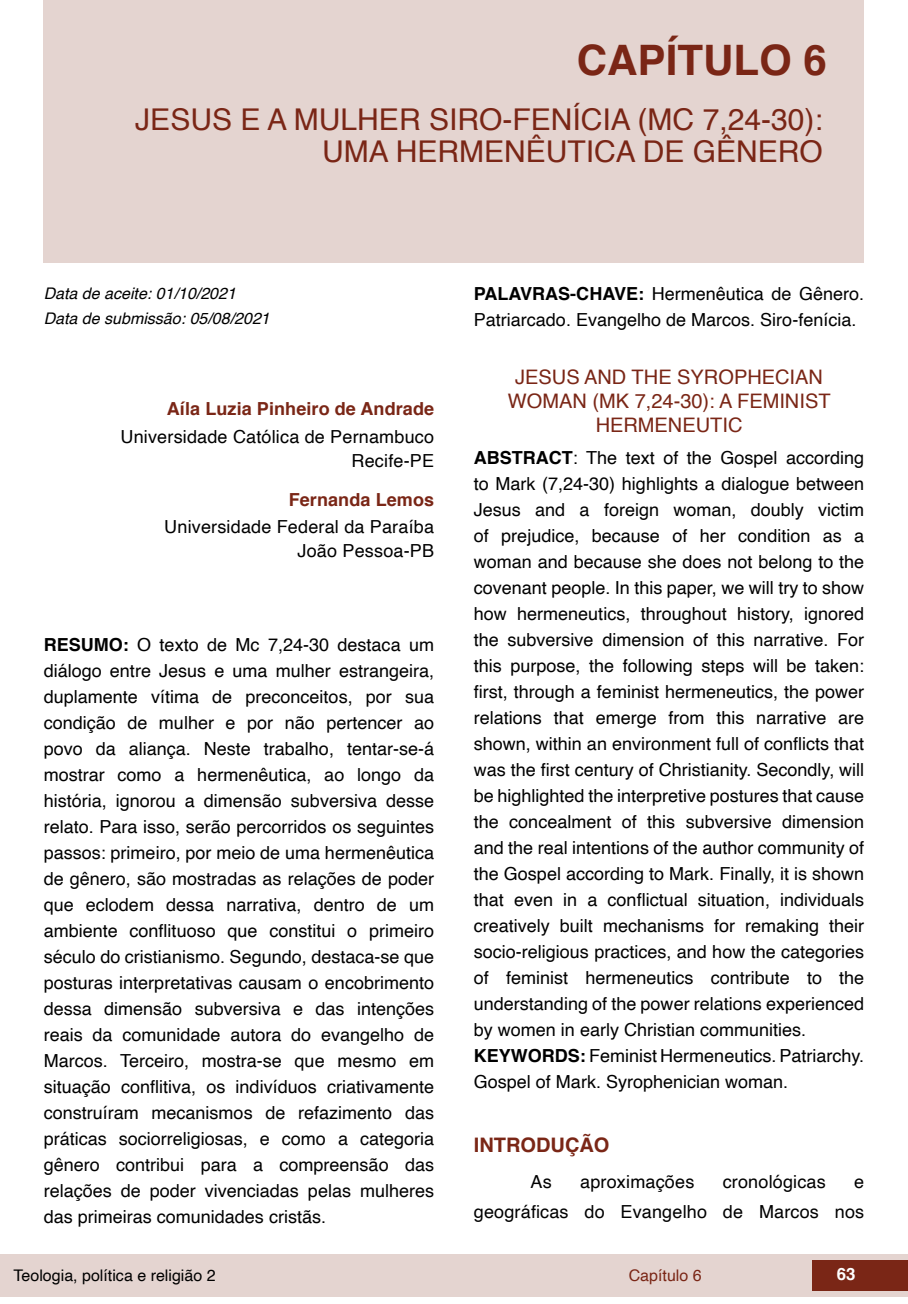
<style>
.page{position:relative;width:908px;height:1304px;background:#fff}
.page>*{position:absolute;margin:0;border:0;box-sizing:border-box;transform-origin:0 0}
.t1{font:700 42px "Helvetica";color:#7a2616}
.t2{font:30px/32px "Helvetica";color:#7a2616;text-align:right}
.t3{font:20px/24px "Helvetica";color:#7a2616;text-align:center}
.t4{font:700 20px "Helvetica";color:#7a2616}
.t5{font:18px/26px "Helvetica";color:#000;text-align:right}
.t6{font:700 18px "Helvetica";letter-spacing:.005em;color:#7a2616}
.t7{font:700 16.8px "Helvetica";color:#fff}
.t8{font:italic 16px "Helvetica";color:#000}
.t9{font:16px "Helvetica";color:#000}
.t10{font:16px "Helvetica";color:#7a2616}
.s1{font-weight:700}
</style>
<div class="page">
<div style="left:0;top:1254px;width:906px;height:43px;background:#e4d4d0"></div>
<div style="left:812px;top:1261px;width:95px;height:30px;background:#7a2616"></div>
<div style="left:44px;top:0;width:819px;height:263px;background:#e4d4d0"></div>
<h1 class="t1" style="left:576px;top:26px;width:251px">CAPÍTULO 6</h1>
<h2 class="t2" style="left:135px;top:104px;width:688px">JESUS E A MULHER SIRO-FENÍCIA (MC 7,24-30):<br>UMA HERMENÊUTICA DE GÊNERO</h2>
<p class="t8" style="left:44px;top:280px;width:194px">Data de aceite: 01/10/2021</p>
<p class="t8" style="left:44px;top:306px;width:227px">Data de submissão: 05/08/2021</p>
<p class="t6" style="left:167px;top:395px;width:269px">Aíla Luzia Pinheiro de Andrade</p>
<p class="t5" style="left:120px;top:425px;width:315px;line-height:24px">Universidade Católica de Pernambuco<br>Recife-PE</p>
<p class="t6" style="left:288px;top:485px;width:147px">Fernanda Lemos</p>
<p class="t5" style="left:164px;top:516px;width:271px;line-height:24px">Universidade Federal da Paraíba<br>João Pessoa-PB</p>
<p class="t5" style="left:44px;top:633px;width:392px;text-align:justify"><span class="s1">RESUMO:</span> O texto de Mc 7,24-30 destaca um diálogo entre Jesus e uma mulher estrangeira, duplamente vítima de preconceitos, por sua condição de mulher e por não pertencer ao povo da aliança. Neste trabalho, tentar-se-á mostrar como a hermenêutica, ao longo da história, ignorou a dimensão subversiva desse relato. Para isso, serão percorridos os seguintes passos: primeiro, por meio de uma hermenêutica de gênero, são mostradas as relações de poder que eclodem dessa narrativa, dentro de um ambiente conflituoso que constitui o primeiro século do cristianismo. Segundo, destaca-se que posturas interpretativas causam o encobrimento dessa dimensão subversiva e das intenções reais da comunidade autora do evangelho de Marcos. Terceiro, mostra-se que mesmo em situação conflitiva, os indivíduos criativamente construíram mecanismos de refazimento das práticas sociorreligiosas, e como a categoria gênero contribui para a compreensão das relações de poder vivenciadas pelas mulheres das primeiras comunidades cristãs.</p>
<p class="t5" style="left:473px;top:281px;width:392px;text-align:left"><span class="s1">PALAVRAS-CHAVE:</span> Hermenêutica de Gênero.<br>Patriarcado. Evangelho de Marcos. Siro-fenícia.</p>
<p class="t3" style="left:507px;top:366px;width:324px">JESUS AND THE SYROPHECIAN<br>WOMAN (MK 7,24-30): A FEMINIST<br>HERMENEUTIC</p>
<p class="t5" style="left:473px;top:445px;width:392px;text-align:left"><span class="s1">ABSTRACT</span>: The text of the Gospel according to Mark (7,24-30) highlights a dialogue between Jesus and a foreign woman, doubly victim of prejudice, because of her condition as a woman and because she does not belong to the covenant people. In this paper, we will try to show how hermeneutics, throughout history, ignored the subversive dimension of this narrative. For this purpose, the following steps will be taken: first, through a feminist hermeneutics, the power relations that emerge from this narrative are shown, within an environment full of conflicts that was the first century of Christianity. Secondly, will be highlighted the interpretive postures that cause the concealment of this subversive dimension and the real intentions of the author community of the Gospel according to Mark. Finally, it is shown that even in a conflictual situation, individuals creatively built mechanisms for remaking their socio-religious practices, and how the categories of feminist hermeneutics contribute to the understanding of the power relations experienced by women in early Christian communities.<br><span class="s1">KEYWORDS:</span> Feminist Hermeneutics. Patriarchy.<br>Gospel of Mark. Syrophenician woman.</p>
<p class="t4" style="left:473px;top:1129px;width:137px">INTRODUÇÃO</p>
<p class="t5" style="left:530px;top:1169px;width:23px">As</p>
<p class="t5" style="left:580px;top:1169px;width:116px">aproximações</p>
<p class="t5" style="left:722px;top:1169px;width:105px">cronológicas</p>
<p class="t5" style="left:473px;top:1167px;width:392px;line-height:30px">e<br>geográficas do Evangelho de Marcos nos</p>
<p class="t9" style="left:14px;top:1263px;width:203px">Teologia, política e religião 2</p>
<p class="t10" style="left:628px;top:1263px;width:74px">Capítulo 6</p>
<p class="t7" style="left:836px;top:1261px;width:20px">63</p>
</div>
